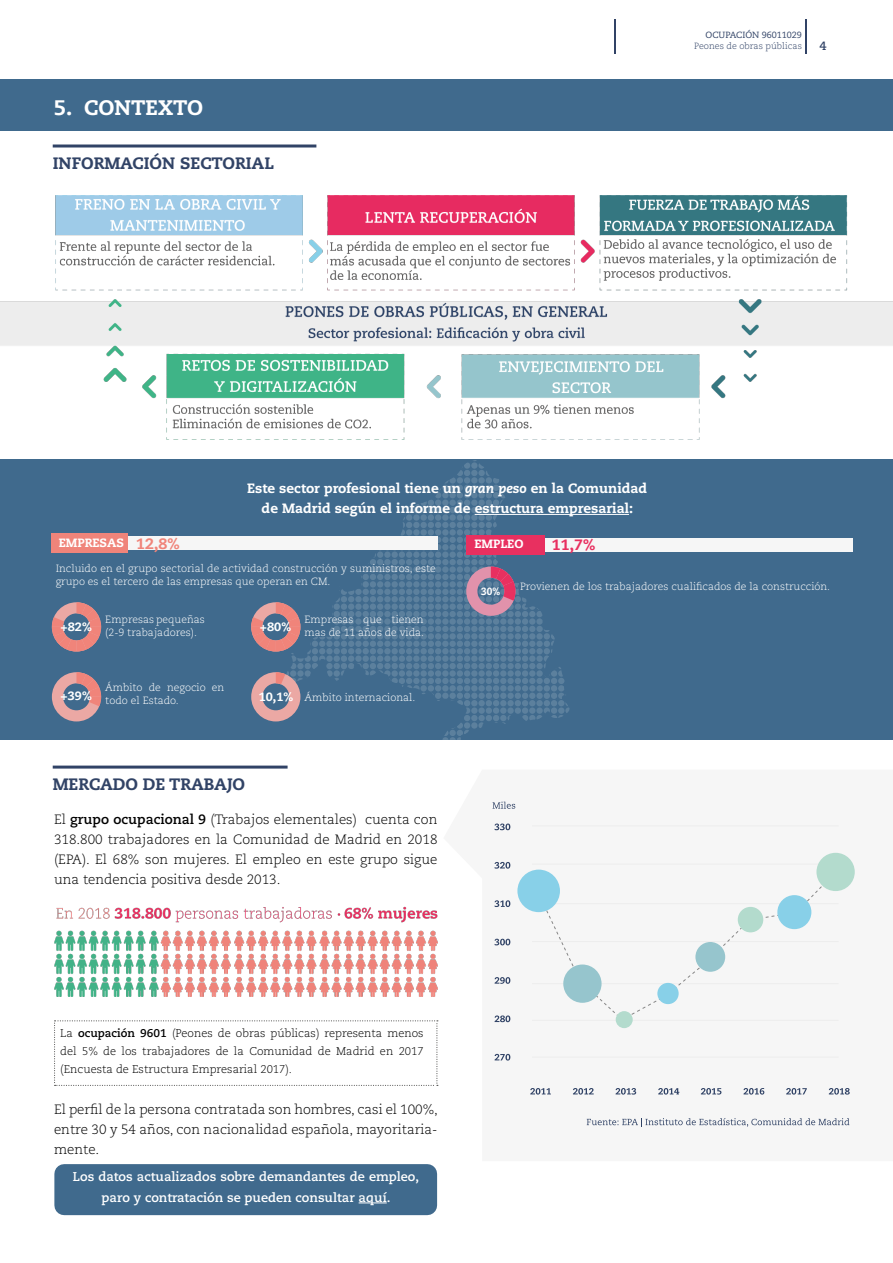
<style>
.page{position:relative;width:893px;height:1263px;background:#fff}
.page>*{position:absolute;margin:0;border:0;box-sizing:border-box;transform-origin:0 0}
.t1{font:800 21px "Caecilia LT Std";color:#fff}
.t2{font:800 16.5px "Caecilia LT Std";color:#314366}
.t3{font:800 15px "Caecilia LT Std";color:#f0847a}
.t4{font:800 15px "Caecilia LT Std";color:#e83060}
.t5{font:300 13.5px/20.2px "Caecilia LT Std";color:#000;text-align:justify}
.t6{font:800 13.5px/20.2px "Caecilia LT Std";color:#fff;text-align:center}
.t7{font:700 12.75px/20.2px "Caecilia LT Std";color:#fff;text-align:center}
.t8{font:800 12px "Caecilia LT Std";color:#fff}
.t9{font:700 12px "Caecilia LT Std";color:#314366}
.t10{font:300 11.25px/18px "Caecilia LT Std";color:#000;text-align:justify}
.t11{font:300 10.5px/12.6px "Caecilia LT Std";color:#fff}
.t12{font:800 10.5px "Caecilia LT Std";color:#fff;scale:.91 1}
.t13{font:300 9px "Caecilia LT Std";color:#314366}
.t14{font:9px "Caecilia LT Std";color:#314366}
.s1{font-style:italic}
.s2{font-weight:700}
</style>
<div class="page">
<hr style="left:805px;top:20px;width:1px;height:34px;background:#314366">
<hr style="left:614px;top:20px;width:1px;height:34px;background:#314366">
<div style="left:0;top:460px;width:893px;height:280px;background:#406a8d"></div>
<div style="left:0;top:79px;width:893px;height:52px;background:#406a8d"></div>
<hr style="left:53px;top:144px;width:263px;height:3px;background:#314366">
<hr style="left:475px;top:514px;width:154px;height:1px;background:#fff">
<div style="left:64px;top:536px;width:373px;height:14px;background:#f6f6f6"></div>
<div style="left:52px;top:533px;width:76px;height:20px;background:#f0847a"></div>
<div style="left:466px;top:538px;width:387px;height:13px;background:#f6f6f6"></div>
<div style="left:466px;top:535px;width:79px;height:19px;background:#e83060"></div>
<svg style="left:52px;top:672px;width:49px;height:49px"></svg>
<hr style="left:53px;top:765px;width:235px;height:3px;background:#314366">
<svg style="left:54px;top:1020px;width:384px;height:66px"></svg>
<div style="left:492px;top:801px;width:363px;height:325px;background:#f6f6f6"></div>
<svg style="left:530px;top:1088px;width:21px;height:6px"></svg>
<svg style="left:573px;top:1088px;width:21px;height:6px"></svg>
<svg style="left:616px;top:1088px;width:20px;height:6px"></svg>
<svg style="left:658px;top:1088px;width:21px;height:6px"></svg>
<svg style="left:701px;top:1088px;width:20px;height:6px"></svg>
<svg style="left:743px;top:1088px;width:21px;height:6px"></svg>
<svg style="left:786px;top:1088px;width:21px;height:6px"></svg>
<svg style="left:829px;top:1088px;width:21px;height:6px"></svg>
<hr style="left:532px;top:825px;width:307px;height:1px;background:#ededed">
<hr style="left:532px;top:864px;width:307px;height:1px;background:#ededed">
<hr style="left:532px;top:903px;width:307px;height:1px;background:#ededed">
<hr style="left:532px;top:941px;width:307px;height:1px;background:#ededed">
<hr style="left:532px;top:983px;width:307px;height:1px;background:#ededed">
<hr style="left:532px;top:1020px;width:307px;height:1px;background:#ededed">
<hr style="left:532px;top:1057px;width:307px;height:1px;background:#ededed">
<svg style="left:493px;top:802px;width:22px;height:7px"></svg>
<svg style="left:587px;top:1118px;width:262px;height:9px"></svg>
<svg style="left:495px;top:823px;width:15px;height:7px"></svg>
<svg style="left:495px;top:862px;width:15px;height:7px"></svg>
<svg style="left:495px;top:900px;width:15px;height:7px"></svg>
<svg style="left:495px;top:939px;width:15px;height:6px"></svg>
<svg style="left:495px;top:977px;width:15px;height:7px"></svg>
<svg style="left:495px;top:1015px;width:15px;height:7px"></svg>
<svg style="left:495px;top:1054px;width:15px;height:6px"></svg>
<div style="left:536px;top:870px;width:302px;height:150px;background:#f6f6f6"></div>
<div style="left:517px;top:870px;width:43px;height:42px;background:#88d0e8;border-radius:50%"></div>
<div style="left:563px;top:964px;width:39px;height:39px;background:#96c5cd;border-radius:50%"></div>
<div style="left:616px;top:1011px;width:17px;height:17px;background:#b3dbcd;border-radius:50%"></div>
<div style="left:657px;top:983px;width:22px;height:21px;background:#88d0e8;border-radius:50%"></div>
<div style="left:695px;top:942px;width:30px;height:30px;background:#96c5cd;border-radius:50%"></div>
<div style="left:738px;top:907px;width:25px;height:25px;background:#b3dbcd;border-radius:50%"></div>
<div style="left:777px;top:895px;width:34px;height:34px;background:#88d0e8;border-radius:50%"></div>
<div style="left:816px;top:853px;width:39px;height:38px;background:#b3dbcd;border-radius:50%"></div>
<img style="left:0;top:196px;width:893px;height:243px">
<img style="left:54px;top:907px;width:383px;height:90px">
<div style="left:54px;top:1164px;width:383px;height:51px;background:#406a8d"></div>
<svg style="left:359px;top:1202px;width:28px;height:1px"></svg>
<svg style="left:52px;top:602px;width:49px;height:49px"></svg>
<svg style="left:251px;top:460px;width:264px;height:276px"></svg>
<h1 class="t1" style="left:54px;top:94px;width:47px">5. CON</h1>
<h1 class="t1" style="left:131px;top:94px;width:72px">TEXTO</h1>
<h2 class="t2" style="left:53px;top:153px;width:139px">INFORMACIÓNSEC</h2>
<h2 class="t2" style="left:212px;top:153px;width:22px">TORIAL</h2>
<p class="t14" style="left:706px;top:29px;width:98px">OCUPACIÓN 96011029</p>
<p class="t13" style="left:694px;top:41px;width:109px">Peones de obras públicas</p>
<p class="t9" style="left:819px;top:39px;width:9px">4</p>
<p class="t8" style="left:59px;top:535px;width:35px">EMPRESAS</p>
<h3 class="t3" style="left:136px;top:535px;width:45px">12,8%</h3>
<p class="t6" style="left:247px;top:478px;width:402px">Este sector profesional tiene un <span class="s1">gran peso</span> en la Comunidad de Madrid según el informe de estructura empresarial:</p>
<p class="t8" style="left:474px;top:536px;width:35px">EMPLEO</p>
<h3 class="t4" style="left:552px;top:536px;width:45px">11,7%</h3>
<p class="t11" style="left:56px;top:563px;width:382px">Incluido en el grupo sectorial de actividad construcción y suministros, este grupo es el tercero de las empresas que operan en CM.</p>
<p class="t8" style="left:61px;top:619px;width:33px">+82%</p>
<p class="t11" style="left:305px;top:613px;width:121px">Empresas que tienen mas de 11 años de vida.</p>
<p class="t11" style="left:105px;top:613px;width:101px">Empresas pequeñas (2-9 trabajadores).</p>
<p class="t8" style="left:260px;top:619px;width:33px">+80%</p>
<p class="t11" style="left:105px;top:682px;width:121px">Ámbito de negocio en todo el Estado.</p>
<p class="t8" style="left:61px;top:689px;width:33px">+39%</p>
<p class="t8" style="left:259px;top:690px;width:36px">10,1%</p>
<p class="t11" style="left:305px;top:691px;width:112px">Ámbito internacional.</p>
<h2 class="t2" style="left:53px;top:774px;width:29px">MERCADO</h2>
<h2 class="t2" style="left:143px;top:774px;width:51px">DE TRABA</h2>
<h2 class="t2" style="left:227px;top:774px;width:18px">JO</h2>
<p class="t5" style="left:54px;top:809px;width:385px">El <span class="s2">grupo ocupacional 9</span> (Trabajos elementales) cuenta con 318.800 trabajadores en la Comunidad de Madrid en 2018 (EPA). El 68% son mujeres. El empleo en este grupo sigue una tendencia positiva desde 2013.</p>
<p class="t12" style="left:481px;top:585px;width:22px">30%</p>
<p class="t11" style="left:520px;top:581px;width:312px">Provienen de los trabajadores cualificados de la construcción.</p>
<p class="t10" style="left:60px;top:1024px;width:365px">La <span class="s2">ocupación 9601</span> (Peones de obras públicas) representa menos del 5% de los trabajadores de la Comunidad de Madrid en 2017 (Encuesta de Estructura Empresarial 2017).</p>
<p class="t5" style="left:54px;top:1099px;width:385px">El perfil de la persona contratada son hombres, casi el 100%, entre 30 y 54 años, con nacionalidad española, mayoritaria&shy;mente.</p>
<p class="t7" style="left:73px;top:1167px;width:348px">Los datos actualizados sobre demandantes de empleo, paro y contratación se pueden consultar aquí.</p>
</div>
